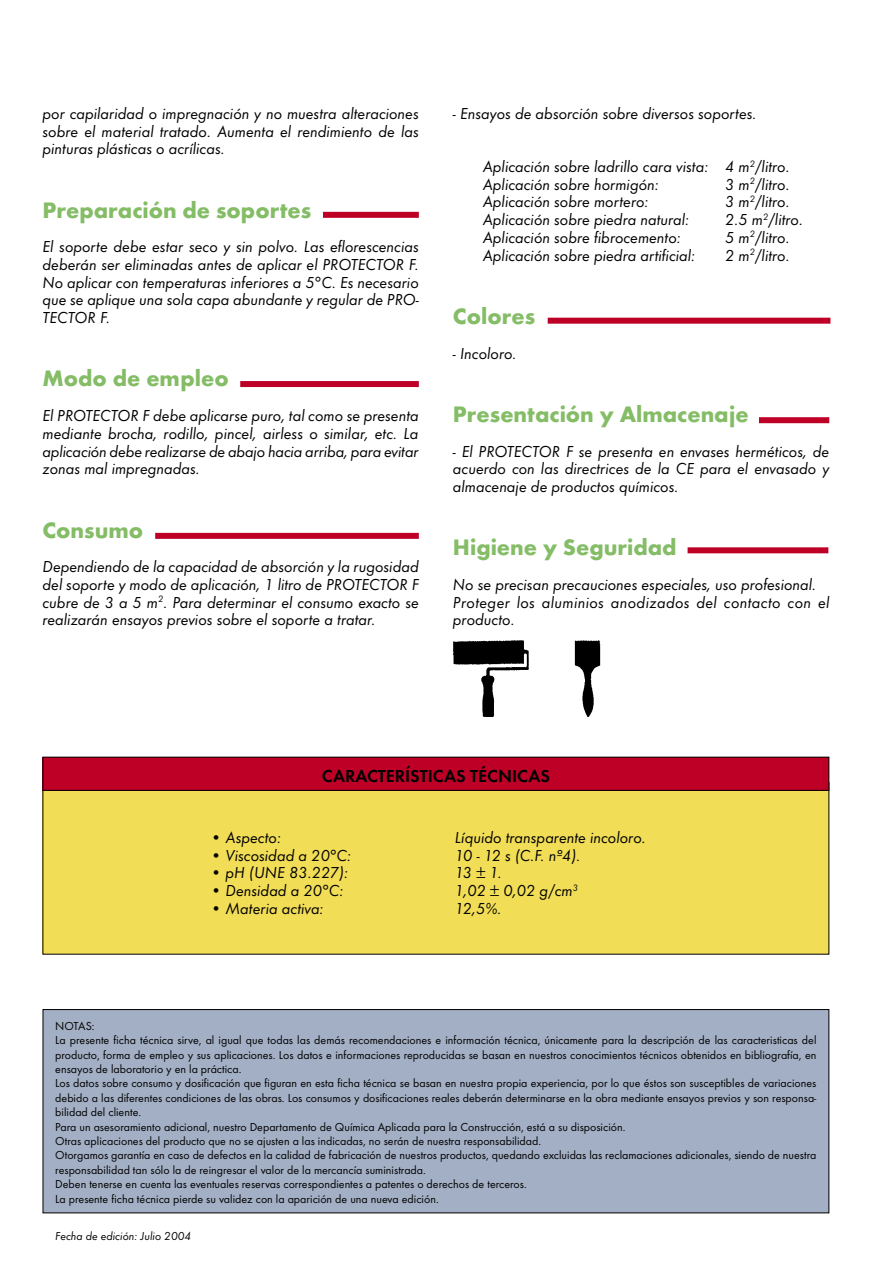
<style>
.page{position:relative;width:893px;height:1263px;background:#fff}
.page>*{position:absolute;margin:0;border:0;box-sizing:border-box;transform-origin:0 0}
.t1{font:700 23.25px "Futura T";color:#84bd66}
.t2{font:600 18px "Futura T";color:#000}
.t3{font:italic 16.5px/17.7px "Futura T";color:#000;text-align:justify}
.t4{font:12px/14.4px "Futura T";color:#000}
.t5{font:italic 12px "Futura T";color:#000}
</style>
<div class="page">
<div style="left:43px;top:1009px;width:786px;height:204px;background:#a3afc4"></div>
<div style="left:43px;top:1009px;width:786px;height:204px;border:1px solid #000"></div>
<div style="left:43px;top:783px;width:786px;height:171px;background:#f2dd57"></div>
<div style="left:759px;top:417px;width:70px;height:6px;background:#be0027"></div>
<div style="left:688px;top:547px;width:140px;height:6px;background:#be0027"></div>
<div style="left:548px;top:318px;width:282px;height:6px;background:#be0027"></div>
<div style="left:155px;top:533px;width:264px;height:6px;background:#be0027"></div>
<div style="left:240px;top:381px;width:179px;height:6px;background:#be0027"></div>
<div style="left:323px;top:212px;width:96px;height:6px;background:#be0027"></div>
<img style="left:453px;top:640px;width:148px;height:77px">
<div style="left:43px;top:757px;width:786px;height:33px;background:#be0027"></div>
<div style="left:43px;top:757px;width:786px;height:34px;border:1px solid #000"></div>
<p class="t3" style="left:43px;top:104px;width:378px">por capilaridad o impregnación y no muestra alteraciones sobre el material tratado. Aumenta el rendimiento de las pinturas plásticas o acrílicas.</p>
<h1 class="t1" style="left:43px;top:196px;width:270px">Preparación de soportes</h1>
<p class="t3" style="left:43px;top:238px;width:378px">El soporte debe estar seco y sin polvo. Las eflorescencias deberán ser eliminadas antes de aplicar el PROTECTOR F.<br>No aplicar con temperaturas inferiores a 5°C. Es necesario que se aplique una sola capa abundante y regular de PRO-TECTOR F.</p>
<h1 class="t1" style="left:43px;top:365px;width:188px">Modo de empleo</h1>
<p class="t3" style="left:43px;top:407px;width:378px">El PROTECTOR F debe aplicarse puro, tal como se presenta mediante brocha, rodillo, pincel, airless o similar, etc. La aplicación debe realizarse de abajo hacia arriba, para evitar zonas mal impregnadas.</p>
<h1 class="t1" style="left:43px;top:516px;width:102px">Consumo</h1>
<p class="t3" style="left:43px;top:558px;width:378px">Dependiendo de la capacidad de absorción y la rugosidad del soporte y modo de aplicación, 1 litro de PROTECTOR F cubre de 3 a 5 m<sup>2</sup>. Para determinar el consumo exacto se realizarán ensayos previos sobre el soporte a tratar.</p>
<p class="t3" style="left:453px;top:104px;width:305px">- Ensayos de absorción sobre diversos soportes.</p>
<p class="t3" style="left:483px;top:158px;width:308px">Aplicación sobre ladrillo cara vista: 4 m<sup>2</sup>/litro.<br>Aplicación sobre hormigón:</p>
<p class="t3" style="left:725px;top:175px;width:66px">3 m<sup>2</sup>/litro.</p>
<p class="t3" style="left:483px;top:193px;width:167px">Aplicación sobre mortero:</p>
<p class="t3" style="left:725px;top:193px;width:66px">3 m<sup>2</sup>/litro.</p>
<p class="t3" style="left:483px;top:211px;width:208px">Aplicación sobre piedra natural:</p>
<p class="t3" style="left:725px;top:211px;width:79px">2.5 m<sup>2</sup>/litro.</p>
<p class="t3" style="left:483px;top:228px;width:200px">Aplicación sobre fibrocemento:</p>
<p class="t3" style="left:725px;top:228px;width:66px">5 m<sup>2</sup>/litro.</p>
<p class="t3" style="left:483px;top:246px;width:214px">Aplicación sobre piedra artificial:</p>
<p class="t3" style="left:725px;top:246px;width:66px">2 m<sup>2</sup>/litro.</p>
<h1 class="t1" style="left:453px;top:302px;width:84px">Colores</h1>
<p class="t3" style="left:453px;top:344px;width:65px">- Incoloro.</p>
<h1 class="t1" style="left:453px;top:400px;width:297px">Presentación y Almacenaje</h1>
<p class="t3" style="left:453px;top:442px;width:378px">- El PROTECTOR F se presenta en envases herméticos, de acuerdo con las directrices de la CE para el envasado y almacenaje de productos químicos.</p>
<h1 class="t1" style="left:453px;top:534px;width:225px">Higiene y Seguridad</h1>
<p class="t3" style="left:453px;top:575px;width:378px;text-align:left">No se precisan precauciones especiales, uso profesional.<br>Proteger los aluminios anodizados del contacto con el producto.</p>
<p class="t2" style="left:322px;top:766px;width:230px">CARACTERÍSTICAS TÉCNICAS</p>
<p class="t3" style="left:210px;top:828px;width:72px">• Aspecto:</p>
<p class="t3" style="left:455px;top:828px;width:192px">Líquido transparente incoloro.</p>
<p class="t3" style="left:210px;top:846px;width:142px">• Viscosidad a 20°C:</p>
<p class="t3" style="left:455px;top:846px;width:127px">10 - 12 s (C.F. nº4).</p>
<p class="t3" style="left:210px;top:864px;width:139px">• pH (UNE 83.227):</p>
<p class="t3" style="left:455px;top:864px;width:48px">13 ± 1.</p>
<p class="t3" style="left:210px;top:882px;width:135px">• Densidad a 20°C:</p>
<p class="t3" style="left:455px;top:882px;width:125px">1,02 ± 0,02 g/cm<sup>3</sup></p>
<p class="t3" style="left:210px;top:899px;width:115px">• Materia activa:</p>
<p class="t3" style="left:455px;top:899px;width:48px">12,5%.</p>
<p class="t4" style="left:55px;top:1018px;width:763px">NOTAS:<br>La presente ficha técnica sirve, al igual que todas las demás recomendaciones e información técnica, únicamente para la descripción de las caracteristicas del producto, forma de empleo y sus aplicaciones. Los datos e informaciones reproducidas se basan en nuestros conocimientos técnicos obtenidos en bibliografía, en ensayos de laboratorio y en la práctica.<br>Los datos sobre consumo y dosificación que figuran en esta ficha técnica se basan en nuestra propia experiencia, por lo que éstos son susceptibles de variaciones debido a las diferentes condiciones de las obras. Los consumos y dosificaciones reales deberán determinarse en la obra mediante ensayos previos y son responsa&shy;bilidad del cliente.<br>Para un asesoramiento adicional, nuestro Departamento de Química Aplicada para la Construcción, está a su disposición.<br>Otras aplicaciones del producto que no se ajusten a las indicadas, no serán de nuestra responsabilidad.<br>Otorgamos garantía en caso de defectos en la calidad de fabricación de nuestros productos, quedando excluidas las reclamaciones adicionales, siendo de nuestra responsabilidad tan sólo la de reingresar el valor de la mercancía suministrada.<br>Deben tenerse en cuenta las eventuales reservas correspondientes a patentes o derechos de terceros.<br>La presente ficha técnica pierde su validez con la aparición de una nueva edición.</p>
<p class="t5" style="left:55px;top:1229px;width:138px">Fecha de edición: Julio 2004</p>
</div>
